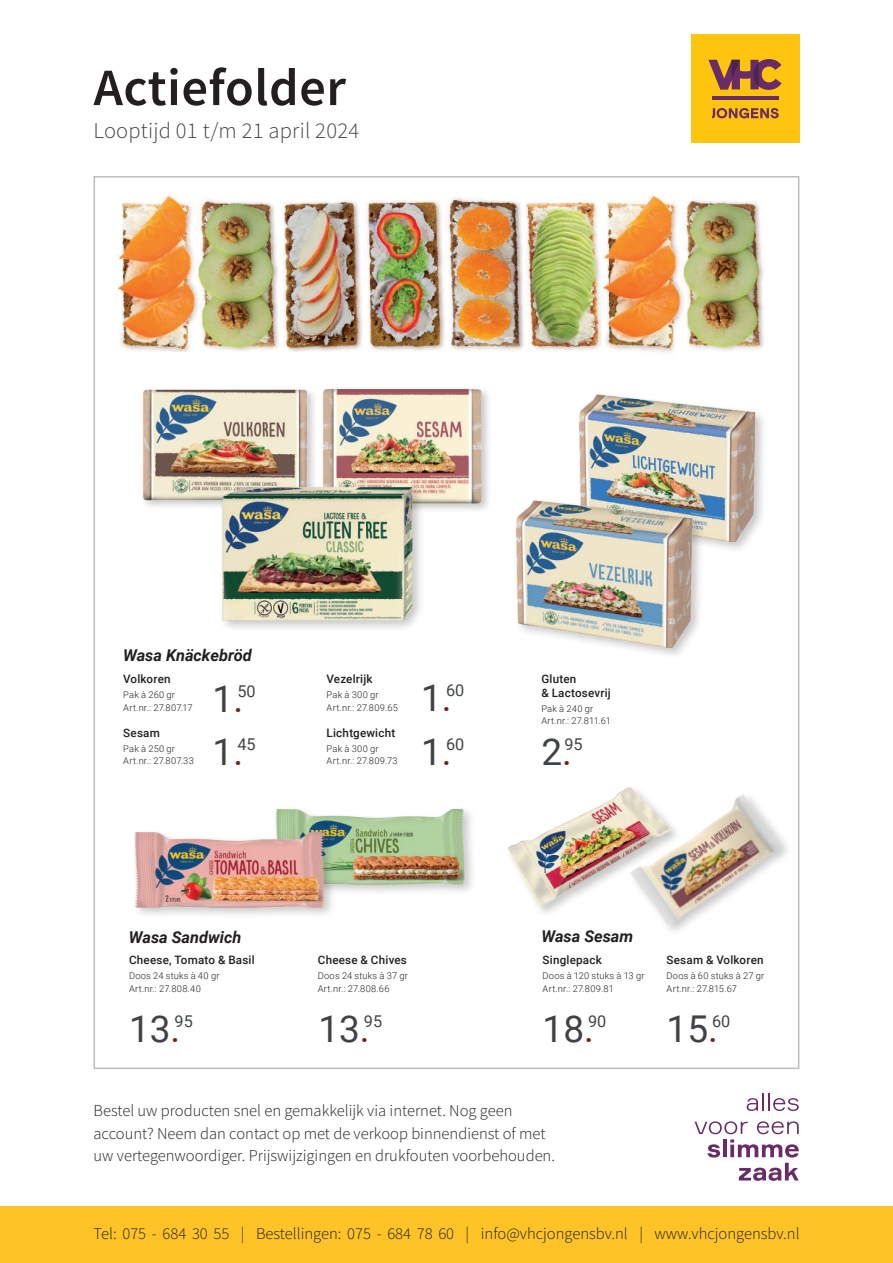
<style>
.page{position:relative;width:893px;height:1263px;background:#fff}
.page>*{position:absolute;margin:0;border:0;box-sizing:border-box;transform-origin:0 0}
.t1{font:600 52.5px "Source Sans Pro";letter-spacing:.01em;color:#231f20}
.t2{font:36.9px "Roboto";color:#404345}
.t3{font:300 22.5px "Source Sans Pro";letter-spacing:.01em;color:#404345}
.t4{font:300 16.5px/22.5px "Source Sans Pro";color:#231f20}
.t5{font:italic 700 16.35px "Roboto";color:#231f20}
.t6{font:16.2px "Roboto";color:#404345}
.t7{font:500 11.7px/14px "Roboto";letter-spacing:.015em;color:#231f20}
.t8{font:300 9.3px/12.8px "Roboto";letter-spacing:.02em;color:#231f20}
.s1{color:#752025}
</style>
<div class="page">
<div style="left:0;top:1206px;width:893px;height:57px;background:#fec427"></div>
<svg style="left:747px;top:1093px;width:52px;height:18px"></svg>
<svg style="left:695px;top:1121px;width:104px;height:36px"></svg>
<svg style="left:739px;top:1163px;width:60px;height:18px"></svg>
<div style="left:691px;top:34px;width:108px;height:109px;background:#fec40e"></div>
<hr style="left:712px;top:96px;width:66px;height:3px;background:#6a2c67">
<svg style="left:708px;top:59px;width:74px;height:31px"></svg>
<svg style="left:712px;top:108px;width:67px;height:10px"></svg>
<img style="left:116px;top:195px;width:487px;height:157px">
<img style="left:603px;top:195px;width:161px;height:158px">
<img style="left:508px;top:804px;width:95px;height:108px">
<img style="left:275px;top:808px;width:197px;height:84px">
<img style="left:134px;top:813px;width:213px;height:102px">
<img style="left:603px;top:781px;width:197px;height:154px">
<div style="left:140px;top:387px;width:177px;height:123px;background:#231f20;opacity:.25"></div>
<img style="left:140px;top:387px;width:170px;height:119px">
<div style="left:320px;top:386px;width:173px;height:128px;background:#f8f8f8"></div>
<img style="left:323px;top:389px;width:164px;height:119px">
<img style="left:579px;top:394px;width:184px;height:148px">
<div style="left:513px;top:497px;width:192px;height:163px;background:#231f20;opacity:.25"></div>
<img style="left:513px;top:489px;width:204px;height:159px">
<img style="left:210px;top:473px;width:217px;height:155px">
<h1 class="t1" style="left:94px;top:56px;width:254px">Actiefolder</h1>
<h3 class="t3" style="left:94px;top:122px;width:267px">Looptijd 01 t/m 21 april 2024</h3>
<h3 class="t5" style="left:123px;top:646px;width:130px">Wasa Knäckebröd</h3>
<p class="t7" style="left:123px;top:672px;width:49px">Volkoren</p>
<p class="t8" style="left:123px;top:689px;width:71px">Pak à 260 gr<br>Art.nr.: 27.807.17</p>
<p class="t7" style="left:123px;top:726px;width:38px">Sesam</p>
<p class="t8" style="left:123px;top:743px;width:72px">Pak à 250 gr<br>Art.nr.: 27.807.33</p>
<h2 class="t2" style="left:213px;top:678px;width:32px">1<span class="s1">.</span></h2>
<h3 class="t6" style="left:237px;top:682px;width:20px">50</h3>
<h3 class="t6" style="left:237px;top:735px;width:20px">45</h3>
<h2 class="t2" style="left:213px;top:731px;width:32px">1<span class="s1">.</span></h2>
<p class="t7" style="left:327px;top:672px;width:47px">Vezelrijk</p>
<p class="t8" style="left:327px;top:689px;width:73px">Pak à 300 gr<br>Art.nr.: 27.809.65</p>
<p class="t7" style="left:327px;top:726px;width:70px">Lichtgewicht</p>
<p class="t8" style="left:327px;top:743px;width:73px">Pak à 300 gr<br>Art.nr.: 27.809.73</p>
<h2 class="t2" style="left:421px;top:677px;width:32px">1<span class="s1">.</span></h2>
<h3 class="t6" style="left:446px;top:681px;width:20px">60</h3>
<p class="t7" style="left:541px;top:672px;width:71px">Gluten<br>&amp; Lactosevrij</p>
<p class="t8" style="left:541px;top:703px;width:71px">Pak à 240 gr<br>Art.nr.: 27.811.61</p>
<h2 class="t2" style="left:421px;top:731px;width:32px">1<span class="s1">.</span></h2>
<h3 class="t6" style="left:446px;top:735px;width:20px">60</h3>
<h2 class="t2" style="left:541px;top:731px;width:32px">2<span class="s1">.</span></h2>
<h3 class="t6" style="left:564px;top:735px;width:20px">95</h3>
<h3 class="t5" style="left:129px;top:927px;width:114px">Wasa Sandwich</h3>
<h3 class="t5" style="left:541px;top:927px;width:93px">Wasa Sesam</h3>
<p class="t7" style="left:129px;top:953px;width:127px">Cheese, Tomato &amp; Basil</p>
<p class="t8" style="left:129px;top:970px;width:92px">Doos 24 stuks à 40 gr<br>Art.nr.: 27.808.40</p>
<p class="t7" style="left:318px;top:953px;width:91px">Cheese &amp; Chives</p>
<p class="t8" style="left:318px;top:970px;width:92px">Doos 24 stuks à 37 gr<br>Art.nr.: 27.808.66</p>
<p class="t7" style="left:543px;top:953px;width:61px">Singlepack</p>
<p class="t8" style="left:543px;top:970px;width:103px">Doos à 120 stuks à 13 gr<br>Art.nr.: 27.809.81</p>
<p class="t7" style="left:667px;top:953px;width:99px">Sesam &amp; Volkoren</p>
<p class="t8" style="left:667px;top:970px;width:99px">Doos à 60 stuks à 27 gr<br>Art.nr.: 27.815.67</p>
<h2 class="t2" style="left:129px;top:1007px;width:53px">13<span class="s1">.</span></h2>
<h3 class="t6" style="left:175px;top:1011px;width:20px">95</h3>
<h2 class="t2" style="left:318px;top:1007px;width:53px">13<span class="s1">.</span></h2>
<h3 class="t6" style="left:364px;top:1011px;width:20px">95</h3>
<h2 class="t2" style="left:543px;top:1007px;width:53px">18<span class="s1">.</span></h2>
<h3 class="t6" style="left:588px;top:1011px;width:20px">90</h3>
<h2 class="t2" style="left:667px;top:1007px;width:53px">15<span class="s1">.</span></h2>
<h3 class="t6" style="left:712px;top:1011px;width:20px">60</h3>
<h3 class="t4" style="left:94px;top:1101px;width:463px">Bestel uw producten snel en gemakkelijk via internet. Nog geen account? Neem dan contact op met de verkoop binnendienst of met uw vertegenwoordiger. Prijswijzigingen en drukfouten voorbehouden.</h3>
<h3 class="t4" style="left:94px;top:1223px;width:707px">Tel: 075 - 684 30 55 | Bestellingen: 075 - 684 78 60 | info@vhcjongensbv.nl | www.vhcjongensbv.nl</h3>
</div>
